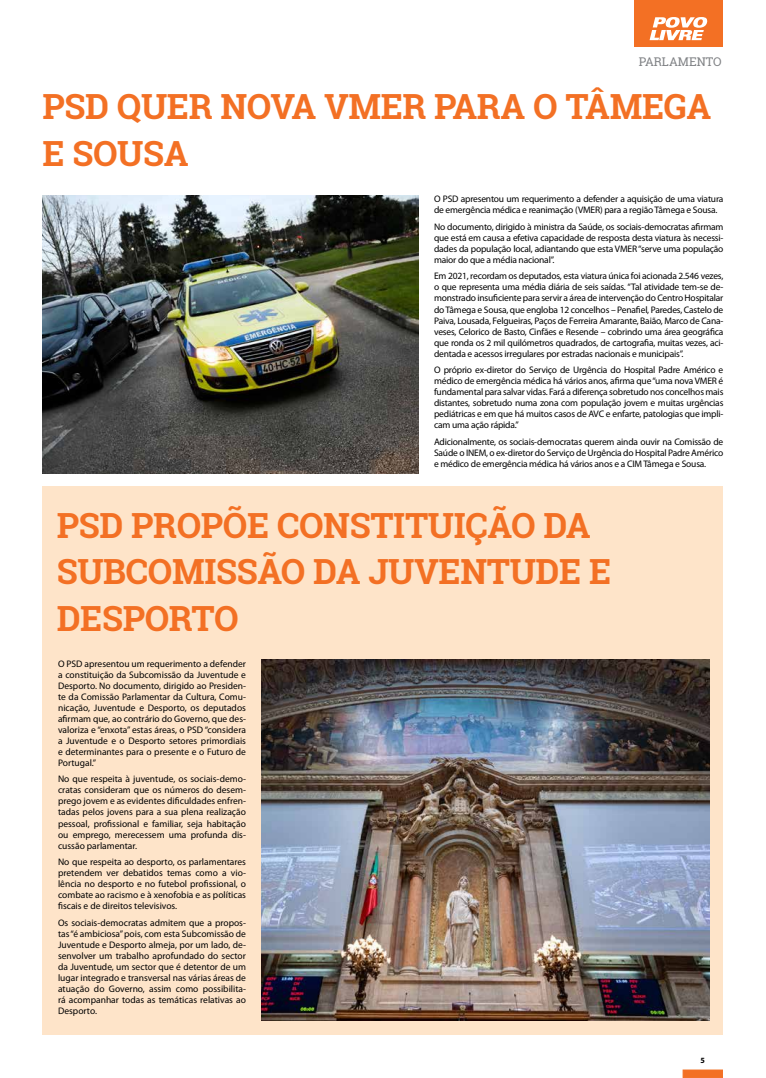
<style>
.page{position:relative;width:766px;height:1078px;background:#fff}
.page>*{position:absolute;margin:0;border:0;box-sizing:border-box;transform-origin:0 0}
.t1{font:700 34.6px/46.6px "Roboto Slab";letter-spacing:-.01em;color:#f37024}
.t2{font:12px "Roboto Slab";color:#808285}
.t3{font:9.5px/11px "Myriad Pro";letter-spacing:-.02em;color:#000;text-align:justify}
.t4{font:700 8px "Myriad Pro";color:#000}
</style>
<div class="page">
<div style="left:682px;top:1069px;width:40px;height:8px;background:#f37024;border:1px solid #f37024"></div>
<div style="left:43px;top:486px;width:679px;height:549px;background:#fee4c9"></div>
<div style="left:634px;top:0;width:88px;height:47px;background:#f37024"></div>
<svg style="left:649px;top:17px;width:58px;height:23px"></svg>
<img style="left:43px;top:195px;width:375px;height:278px">
<img style="left:261px;top:659px;width:448px;height:360px">
<p class="t2" style="left:638px;top:54px;width:84px">PARLAMENTO</p>
<h1 class="t1" style="left:43px;top:83px;width:670px">PSD QUER NOVA VMER PARA O TÂMEGA<br>E SOUSA</h1>
<p class="t3" style="left:434px;top:193px;width:291px">O PSD apresentou um requerimento a defender a aquisição de uma viatura de emergência médica e reanimação (VMER) para a região Tâmega e Sousa.</p>
<p class="t3" style="left:434px;top:221px;width:291px">No documento, dirigido à ministra da Saúde, os sociais-democratas afirmam que está em causa a efetiva capacidade de resposta desta viatura às necessi&shy;dades da população local, adiantando que esta VMER “serve uma população maior do que a média nacional”.</p>
<p class="t3" style="left:434px;top:270px;width:291px">Em 2021, recordam os deputados, esta viatura única foi acionada 2.546 vezes, o que representa uma média diária de seis saídas. “Tal atividade tem-se de&shy;monstrado insuficiente para servir a área de intervenção do Centro Hospitalar do Tâmega e Sousa, que engloba 12 concelhos – Penafiel, Paredes, Castelo de Paiva, Lousada, Felgueiras, Paços de Ferreira Amarante, Baião, Marco de Cana&shy;veses, Celorico de Basto, Cinfães e Resende – cobrindo uma área geográfica que ronda os 2 mil quilómetros quadrados, de cartografia, muitas vezes, aci&shy;dentada e acessos irregulares por estradas nacionais e municipais”.</p>
<p class="t3" style="left:434px;top:364px;width:291px">O próprio ex-diretor do Serviço de Urgência do Hospital Padre Américo e médico de emergência médica há vários anos, afirma que “uma nova VMER é fundamental para salvar vidas. Fará a diferença sobretudo nos concelhos mais distantes, sobretudo numa zona com população jovem e muitas urgências pediátricas e em que há muitos casos de AVC e enfarte, patologias que impli&shy;cam uma ação rápida.”</p>
<p class="t3" style="left:434px;top:436px;width:291px">Adicionalmente, os sociais-democratas querem ainda ouvir na Comissão de Saúde o INEM, o ex-diretor do Serviço de Urgência do Hospital Padre Américo e médico de emergência médica há vários anos e a CIM Tâmega e Sousa.</p>
<h1 class="t1" style="left:57px;top:501px;width:555px">PSD PROPÕE CONSTITUIÇÃO DA<br>SUBCOMISSÃO DA JUVENTUDE E<br>DESPORTO</h1>
<p class="t3" style="left:58px;top:657px;width:189px">O PSD apresentou um requerimento a defender a constituição da Subcomissão da Juventude e Desporto. No documento, dirigido ao Presiden&shy;te da Comissão Parlamentar da Cultura, Comu&shy;nicação, Juventude e Desporto, os deputados afirmam que, ao contrário do Governo, que des&shy;valoriza e “enxota” estas áreas, o PSD “considera a Juventude e o Desporto setores primordiais e determinantes para o presente e o Futuro de Portugal.”</p>
<p class="t3" style="left:58px;top:773px;width:189px">No que respeita à juventude, os sociais-demo&shy;cratas consideram que os números do desem&shy;prego jovem e as evidentes dificuldades enfren&shy;tadas pelos jovens para a sua plena realização pessoal, profissional e familiar, seja habitação ou emprego, merecessem uma profunda dis&shy;cussão parlamentar.</p>
<p class="t3" style="left:58px;top:856px;width:189px">No que respeita ao desporto, os parlamentares pretendem ver debatidos temas como a vio&shy;lência no desporto e no futebol profissional, o combate ao racismo e à xenofobia e as políticas fiscais e de direitos televisivos.</p>
<p class="t3" style="left:58px;top:916px;width:189px">Os sociais-democratas admitem que a propos&shy;tas “é ambiciosa” pois, com esta Subcomissão de Juventude e Desporto almeja, por um lado, de&shy;senvolver um trabalho aprofundado do sector da Juventude, um sector que é detentor de um lugar integrado e transversal nas várias áreas de atuação do Governo, assim como possibilita&shy;rá acompanhar todas as temáticas relativas ao Desporto.</p>
<p class="t4" style="left:700px;top:1054px;width:6px">5</p>
</div>
